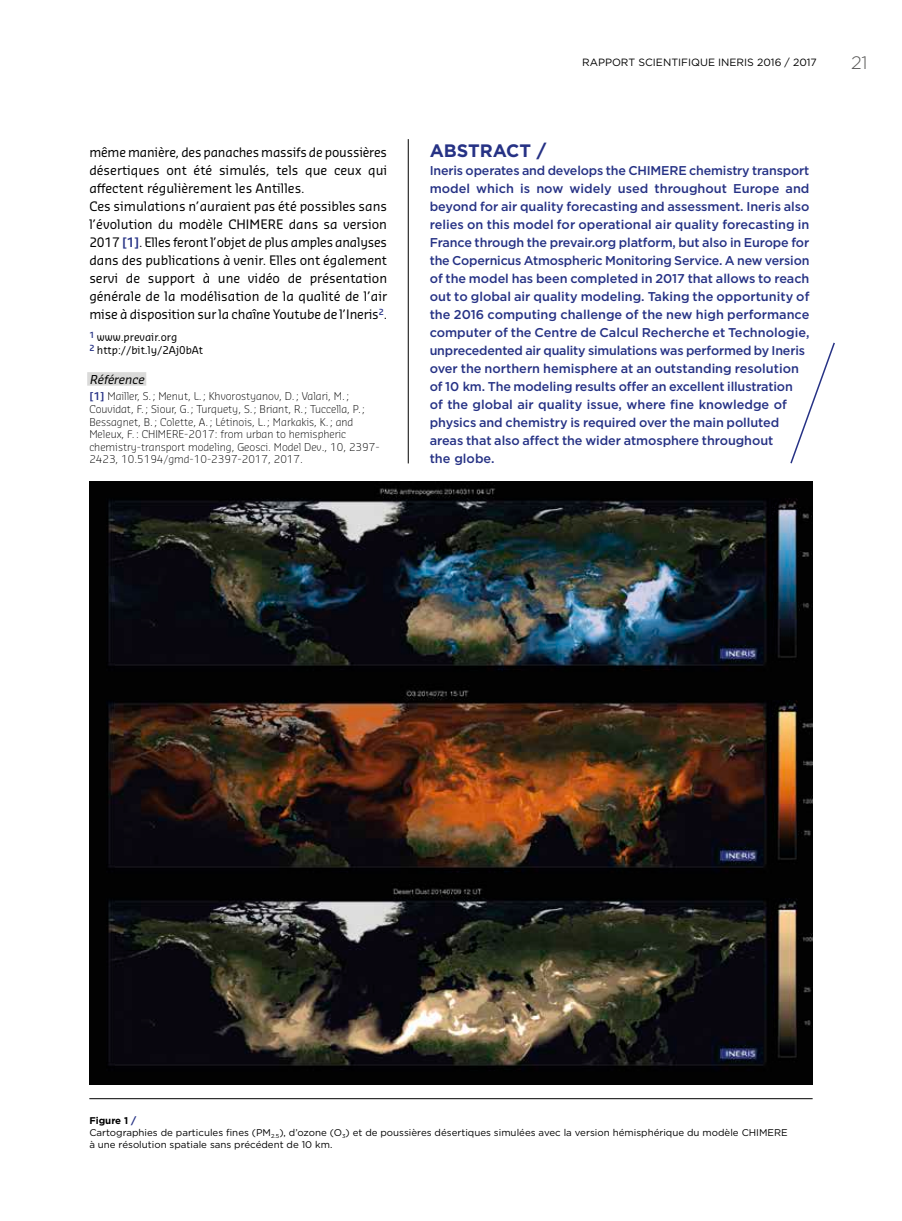
<style>
.page{position:relative;width:902px;height:1221px;background:#fff}
.page>*{position:absolute;margin:0;border:0;box-sizing:border-box;transform-origin:0 0}
.t1{font:700 18px "Gotham";color:#263285}
.t2{font:300 18px "Gotham";color:#565655}
.t3{font:500 12.75px/18px "Gotham";letter-spacing:-.005em;color:#263285}
.t4{font:12.75px/18px "Sansa Pro";color:#000}
.t5{font:italic 12px "Sansa Pro";color:#000}
.t6{font:300 10.5px/12.6px "Sansa Pro";color:#000}
.t7{font:10.5px/12.6px "Sansa Pro";color:#000}
.t8{font:10.5px "Gotham";color:#000}
.t9{font:9.75px/11.7px "Gotham";color:#000}
.s1{font-weight:600;color:#263285}
.s2{font-weight:700}
.s3{font-weight:700;color:#263285}
</style>
<div class="page">
<hr style="left:408px;top:139px;width:1px;height:324px;background:#000">
<svg style="left:790px;top:342px;width:45px;height:122px"></svg>
<div style="left:87px;top:372px;width:59px;height:13px;background:#dadad9"></div>
<hr style="left:89px;top:1098px;width:723px;height:1px;background:#000">
<img style="left:89px;top:481px;width:723px;height:400px">
<img style="left:89px;top:881px;width:723px;height:203px">
<p class="t4" style="left:89px;top:143px;width:299px">même manière, des panaches massifs de poussières désertiques ont été simulés, tels que ceux qui affectent régulièrement les Antilles.<br>Ces simulations n’auraient pas été possibles sans l’évolution du modèle CHIMERE dans sa version 2017 <span class="s1">[1]</span>. Elles feront l’objet de plus amples analyses dans des publications à venir. Elles ont également servi de support à une vidéo de présentation générale de la modélisation de la qualité de l’air mise à disposition sur la chaîne Youtube de l’Ineris<sup>2</sup>.</p>
<p class="t7" style="left:89px;top:330px;width:115px"><sup>1</sup> www.prevair.org<br><sup>2</sup> http://bit.ly/2Aj0bAt</p>
<p class="t5" style="left:89px;top:371px;width:59px">Référence</p>
<p class="t6" style="left:89px;top:390px;width:292px"><span class="s1">[1]</span> Mailler, S.; Menut, L.; Khvorostyanov, D.; Valari, M.; Couvidat, F.; Siour, G.; Turquety, S.; Briant, R.; Tuccella, P.; Bessagnet, B.; Colette, A.; Létinois, L.; Markakis, K.; and Meleux, F.: CHIMERE-2017: from urban to hemispheric chemistry-transport modeling, Geosci. Model Dev., 10, 2397- 2423, 10.5194/gmd-10-2397-2017, 2017.</p>
<p class="t8" style="left:582px;top:56px;width:236px">RAPPORT SCIENTIFIQUE INERIS 2016 / 2017</p>
<h1 class="t2" style="left:850px;top:52px;width:18px">21</h1>
<h1 class="t1" style="left:429px;top:139px;width:118px">ABSTRACT /</h1>
<p class="t3" style="left:429px;top:162px;width:381px">Ineris operates and develops the CHIMERE chemistry transport model which is now widely used throughout Europe and beyond for air quality forecasting and assessment. Ineris also relies on this model for operational air quality forecasting in France through the prevair.org platform, but also in Europe for the Copernicus Atmospheric Monitoring Service. A new version of the model has been completed in 2017 that allows to reach out to global air quality modeling. Taking the opportunity of the 2016 computing challenge of the new high performance computer of the Centre de Calcul Recherche et Technologie, unprecedented air quality simulations was performed by Ineris over the northern hemisphere at an outstanding resolution of 10 km. The modeling results offer an excellent illustration<br>of the global air quality issue, where fine knowledge of physics and chemistry is required over the main polluted areas that also affect the wider atmosphere throughout<br>the globe.</p>
<p class="t9" style="left:89px;top:1114px;width:699px"><span class="s2">Figure 1</span> <span class="s3">/<br></span>Cartographies de particules fines (PM<sub>2.5</sub>), d’ozone (O<sub>3</sub>) et de poussières désertiques simulées avec la version hémisphérique du modèle CHIMERE à une résolution spatiale sans précédent de 10 km.</p>
</div>
